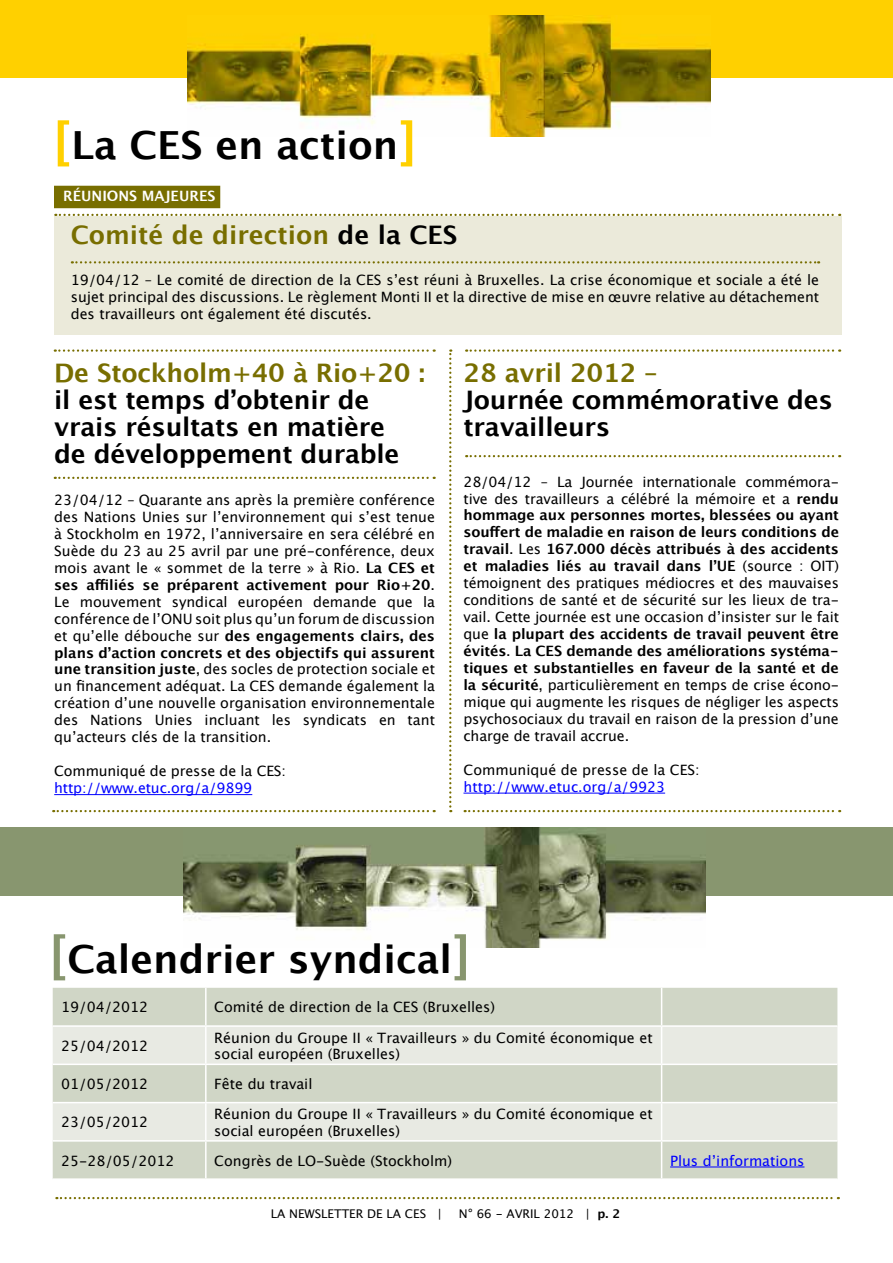
<style>
.page{position:relative;width:893px;height:1263px;background:#fff}
.page>*{position:absolute;margin:0;border:0;box-sizing:border-box;transform-origin:0 0}
.t1{font:700 38.7px "Lucida Grande";color:#000}
.t2{font:700 25.5px/27px "Lucida Grande";letter-spacing:-.01em;color:#000}
.t3{font:700 25.5px "Lucida Grande";letter-spacing:-.01em;color:#786e00}
.t4{font:14.25px/17px "Lucida Grande";color:#000;text-align:justify}
.t5{font:14.25px "Lucida Grande";color:#00f}
.t6{font:700 14.25px "Lucida Grande";color:#fff}
.t7{font:12px "Lucida Grande";color:#000}
.s1{font-size:50.4px;color:#ffd000}
.s2{color:#000}
.s3{font-weight:700}
.s4{font-size:50.4px;color:#88966f}
</style>
<div class="page">
<div style="left:54px;top:216px;width:788px;height:119px;background:#ebeada"></div>
<div style="left:0;top:0;width:893px;height:78px;background:#ffd000"></div>
<img style="left:188px;top:15px;width:522px;height:121px">
<div style="left:54px;top:186px;width:166px;height:22px;background:#786e00"></div>
<svg style="left:55px;top:214px;width:785px;height:2px"></svg>
<svg style="left:56px;top:1197px;width:783px;height:2px"></svg>
<svg style="left:53px;top:810px;width:382px;height:2px"></svg>
<hr style="left:54px;top:794px;width:198px;height:1px;background:#00f">
<svg style="left:72px;top:261px;width:747px;height:2px"></svg>
<svg style="left:55px;top:477px;width:380px;height:2px"></svg>
<svg style="left:55px;top:349px;width:380px;height:3px"></svg>
<div style="left:0;top:828px;width:893px;height:68px;background:#88966f"></div>
<img style="left:183px;top:828px;width:523px;height:119px">
<div style="left:53px;top:988px;width:784px;height:190px;background:#d0d6c6"></div>
<svg style="left:53px;top:1027px;width:784px;height:113px;background:#e0e3d9"></svg>
<hr style="left:205px;top:988px;width:2px;height:37px;background:#fff">
<hr style="left:661px;top:988px;width:1px;height:37px;background:#fff">
<hr style="left:53px;top:1025px;width:153px;height:2px;background:#fff">
<hr style="left:206px;top:1025px;width:456px;height:2px;background:#fff">
<hr style="left:205px;top:1027px;width:2px;height:36px;background:#fff">
<hr style="left:662px;top:1025px;width:175px;height:2px;background:#fff">
<hr style="left:661px;top:1027px;width:1px;height:36px;background:#fff">
<hr style="left:53px;top:1063px;width:153px;height:2px;background:#fff">
<hr style="left:206px;top:1063px;width:456px;height:2px;background:#fff">
<hr style="left:205px;top:1065px;width:2px;height:37px;background:#fff">
<hr style="left:662px;top:1063px;width:175px;height:2px;background:#fff">
<hr style="left:661px;top:1065px;width:1px;height:37px;background:#fff">
<hr style="left:53px;top:1102px;width:153px;height:1px;background:#fff">
<hr style="left:206px;top:1102px;width:456px;height:1px;background:#fff">
<hr style="left:205px;top:1103px;width:2px;height:37px;background:#fff">
<hr style="left:662px;top:1102px;width:175px;height:1px;background:#fff">
<hr style="left:661px;top:1103px;width:1px;height:37px;background:#fff">
<hr style="left:53px;top:1140px;width:153px;height:1px;background:#fff">
<hr style="left:206px;top:1140px;width:456px;height:1px;background:#fff">
<hr style="left:205px;top:1141px;width:2px;height:37px;background:#fff">
<hr style="left:662px;top:1140px;width:175px;height:1px;background:#fff">
<hr style="left:661px;top:1141px;width:1px;height:37px;background:#fff">
<hr style="left:670px;top:1166px;width:134px;height:1px;background:#00f">
<hr style="left:463px;top:793px;width:202px;height:1px;background:#00f">
<svg style="left:465px;top:810px;width:375px;height:2px"></svg>
<svg style="left:466px;top:349px;width:374px;height:3px"></svg>
<svg style="left:466px;top:455px;width:374px;height:2px"></svg>
<svg style="left:449px;top:349px;width:2px;height:463px"></svg>
<h1 class="t1" style="left:53px;top:114px;width:366px"><span class="s1">[</span>La CES en action<span class="s1">]</span></h1>
<p class="t6" style="left:63px;top:185px;width:154px">RÉU NIONS MAJEU RES</p>
<h2 class="t3" style="left:71px;top:215px;width:388px">Comité de direction <span class="s2">de la CES</span></h2>
<p class="t4" style="left:71px;top:272px;width:750px">19/04/12 – Le comité de direction de la CES s’est réuni à Bruxelles. La crise économique et sociale a été le sujet principal des discussions. Le règlement Monti II et la directive de mise en œuvre relative au détachement des travailleurs ont également été discutés.</p>
<h2 class="t3" style="left:54px;top:352px;width:372px">De Stockholm+40 à Rio+20 :</h2>
<h2 class="t2" style="left:54px;top:386px;width:347px">il est temps d’obtenir de vrais résultats en matière de développement durable</h2>
<p class="t4" style="left:54px;top:492px;width:382px">23/04/12 – Quarante ans après la première conférence des Nations Unies sur l’environnement qui s’est tenue à Stockholm en 1972, l’anniversaire en sera célébré en Suède du 23 au 25 avril par une pré-conférence, deux mois avant le « sommet de la terre » à Rio. <span class="s3">La CES et ses affiliés se préparent activement pour Rio+20</span>.<br>Le mouvement syndical européen demande que la conférence de l’ONU soit plus qu’un forum de discussion et qu’elle débouche sur <span class="s3">des engagements clairs, des plans d’action concrets et des objectifs qui assurent une transition juste</span>, des socles de protection sociale et un financement adéquat. La CES demande également la création d’une nouvelle organisation environnementale des Nations Unies incluant les syndicats en tant qu’acteurs clés de la transition.</p>
<p class="t4" style="left:54px;top:763px;width:233px">Communiqué de presse de la CES:</p>
<p class="t5" style="left:54px;top:780px;width:199px">http://www.etuc.org/a/9899</p>
<h2 class="t3" style="left:463px;top:352px;width:195px">28 avril 2012 –</h2>
<h2 class="t2" style="left:463px;top:386px;width:371px">Journée commémorative des travailleurs</h2>
<p class="t4" style="left:463px;top:473px;width:377px">28/04/12 – La Journée internationale commémora&shy;tive des travailleurs a célébré la mémoire et a <span class="s3">rendu hommage aux personnes mortes, blessées ou ayant souffert de maladie en raison de leurs conditions de travail</span>. Les <span class="s3">167.000 décès attribués à des accidents et maladies liés au travail dans l’U E</span> (source : OIT) témoignent des pratiques médiocres et des mauvaises conditions de santé et de sécurité sur les lieux de tra&shy;vail. Cette journée est une occasion d’insister sur le fait que <span class="s3">la plupart des accidents de travail peuvent être évités</span>. <span class="s3">La CES demande des améliorations systéma&shy;tiques et substantielles en faveur de la santé et de la sécurité</span>, particulièrement en temps de crise écono&shy;mique qui augmente les risques de négliger les aspects psychosociaux du travail en raison de la pression d’une charge de travail accrue.</p>
<p class="t4" style="left:463px;top:761px;width:238px">Communiqué de presse de la CES:</p>
<p class="t5" style="left:463px;top:778px;width:203px">http://www.etuc.org/a/9923</p>
<h1 class="t1" style="left:49px;top:928px;width:423px"><span class="s4">[</span>Calendrier syndical<span class="s4">]</span></h1>
<p class="t4" style="left:61px;top:999px;width:88px">19/04/2012</p>
<p class="t4" style="left:214px;top:999px;width:282px">Comité de direction de la CES (Bruxelles)</p>
<p class="t4" style="left:61px;top:1037px;width:88px">25/04/2012</p>
<p class="t4" style="left:214px;top:1029px;width:440px;line-height:16.5px">Réunion du Groupe II « Travailleurs » du Comité économique et social européen (Bruxelles)</p>
<p class="t4" style="left:61px;top:1076px;width:88px">01/05/2012</p>
<p class="t4" style="left:214px;top:1076px;width:100px">Fête du travail</p>
<p class="t4" style="left:61px;top:1114px;width:88px">23/05/2012</p>
<p class="t4" style="left:214px;top:1106px;width:440px;line-height:16.5px">Réunion du Groupe II « Travailleurs » du Comité économique et social européen (Bruxelles)</p>
<p class="t4" style="left:61px;top:1152px;width:115px">25-28/05/2012</p>
<p class="t4" style="left:214px;top:1152px;width:239px">Congrès de LO-Suède (Stockholm)</p>
<p class="t5" style="left:670px;top:1152px;width:136px">Plus d’informations</p>
<p class="t7" style="left:271px;top:1207px;width:65px">LA NEWSLETTER</p>
<p class="t7" style="left:367px;top:1207px;width:53px">DE LA CES</p>
<p class="t7" style="left:438px;top:1207px;width:6px">|</p>
<p class="t7" style="left:459px;top:1207px;width:163px">N° 66 - AVRIL 2012 | <span class="s3">p. 2</span></p>
</div>
